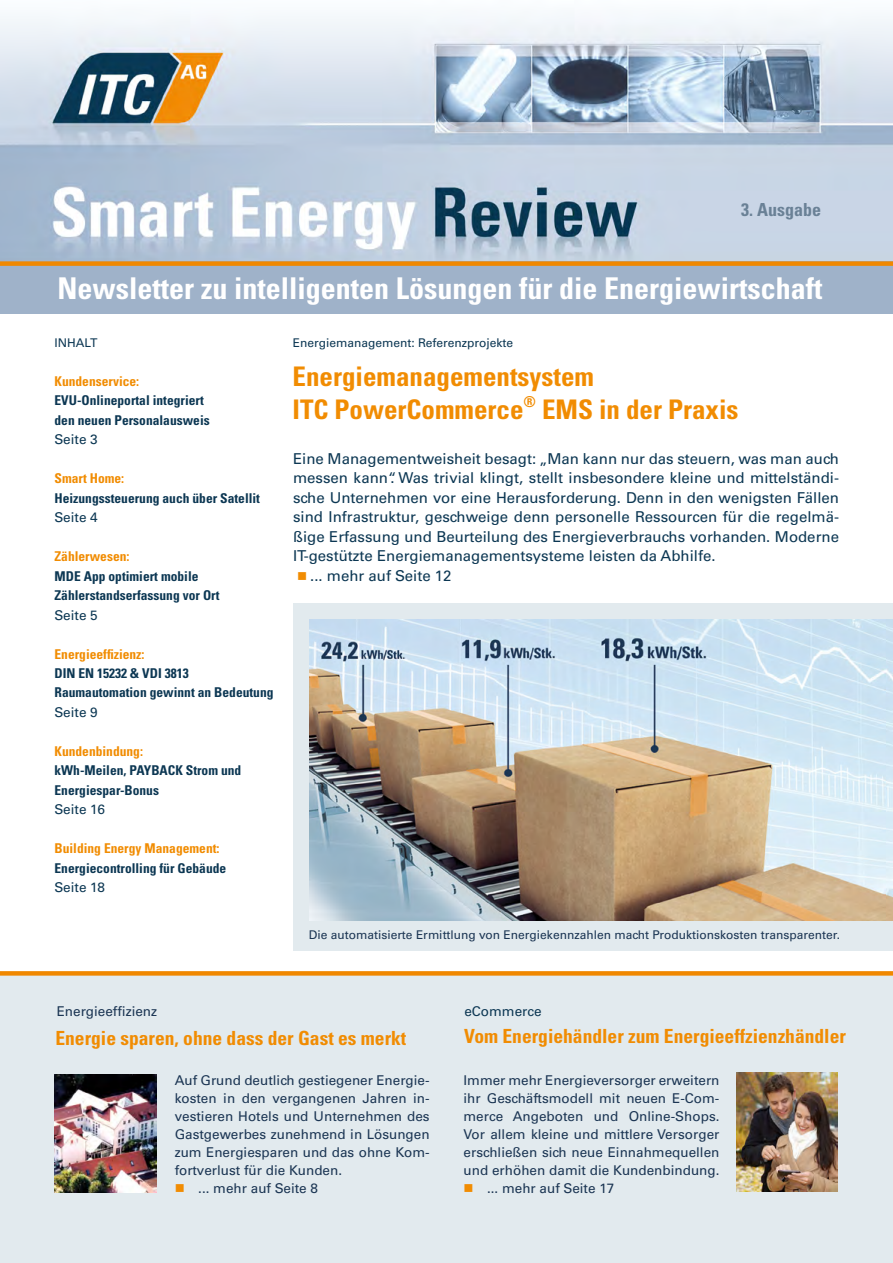
<style>
.page{position:relative;width:893px;height:1263px;background:#fff}
.page>*{position:absolute;margin:0;border:0;box-sizing:border-box;transform-origin:0 0}
.t1{font:700 condensed 30px "Univers LT";color:#fff}
.t2{font:700 condensed 27px/33px "Univers LT";color:#f18c02}
.t3{font:700 condensed 19.5px "Univers LT";color:#f18c02}
.t4{font:700 condensed 18px "Univers LT";color:#6a8196}
.t5{font:500 15px/19.5px "Univers CE";color:#0c3753;text-align:justify}
.t6{font:500 13.5px/18px "Univers CE";color:#1b3553;text-align:justify}
.t7{font:700 condensed 13.5px/19.5px "Univers LT";color:#0c3753}
.t8{font:700 condensed 13.5px "Univers LT";color:#f18c02}
.t9{font:500 13.5px "Univers CE";color:#0c3753}
.t10{font:500 12px "Univers CE";color:#1b3553}
.t11{font:500 12px "Univers CE";color:#0c3753}
.s1{color:#f18c02}
</style>
<div class="page">
<img style="left:0;top:14px;width:893px;height:247px">
<div style="left:0;top:976px;width:893px;height:287px;background:#e2eaee"></div>
<div style="left:0;top:971px;width:893px;height:5px;background:#f08800"></div>
<div style="left:0;top:261px;width:893px;height:53px;background:#9fb2c9"></div>
<div style="left:294px;top:603px;width:599px;height:347px;background:#e2eaee"></div>
<img style="left:310px;top:620px;width:583px;height:300px">
<img style="left:55px;top:1074px;width:101px;height:119px">
<div style="left:0;top:261px;width:893px;height:5px;background:#f08800"></div>
<img style="left:736px;top:1072px;width:102px;height:119px">
<h3 class="t4" style="left:741px;top:199px;width:81px">3. Ausgabe</h3>
<h1 class="t1" style="left:57px;top:270px;width:766px">Newsletter zu intelligenten Lösungen für die Energiewirtschaft</h1>
<p class="t11" style="left:55px;top:335px;width:44px">INHALT</p>
<p class="t8" style="left:55px;top:372px;width:86px">Kundenservice:</p>
<p class="t7" style="left:55px;top:390px;width:157px">EVU-Onlineportal integriert den neuen Personalausweis</p>
<p class="t9" style="left:55px;top:431px;width:45px">Seite 3</p>
<p class="t8" style="left:55px;top:470px;width:71px">Smart Home:</p>
<p class="t7" style="left:55px;top:488px;width:207px">Heizungssteuerung auch über Satellit</p>
<p class="t9" style="left:55px;top:509px;width:45px">Seite 4</p>
<p class="t8" style="left:55px;top:548px;width:76px">Zählerwesen:</p>
<p class="t7" style="left:55px;top:566px;width:166px">MDE App optimiert mobile<br>Zählerstandserfassung vor Ort</p>
<p class="t9" style="left:55px;top:607px;width:45px">Seite 5</p>
<p class="t8" style="left:55px;top:645px;width:92px">Energieeffizienz:</p>
<p class="t7" style="left:55px;top:663px;width:221px">DIN EN 15232 &amp; VDI 3813<br>Raumautomation gewinnt an Bedeutung</p>
<p class="t9" style="left:55px;top:704px;width:45px">Seite 9</p>
<p class="t8" style="left:55px;top:743px;width:90px">Kundenbindung:</p>
<p class="t7" style="left:55px;top:761px;width:188px">kWh-Meilen, PAYBACK Strom und<br>Energiespar-Bonus</p>
<p class="t9" style="left:55px;top:802px;width:52px">Seite 16</p>
<p class="t8" style="left:55px;top:840px;width:166px">Building Energy Management:</p>
<p class="t7" style="left:55px;top:858px;width:173px">Energiecontrolling für Gebäude</p>
<p class="t9" style="left:55px;top:880px;width:52px">Seite 18</p>
<p class="t11" style="left:293px;top:335px;width:222px">Energiemanagement: Referenzprojekte</p>
<h2 class="t2" style="left:293px;top:360px;width:447px">Energiemanagementsystem<br>ITC PowerCommerce<sup>®</sup> EMS in der Praxis</h2>
<p class="t5" style="left:293px;top:449px;width:547px">Eine Managementweisheit besagt: „Man kann nur das steuern, was man auch messen kann“. Was trivial klingt, stellt insbesondere kleine und mittelständi&shy;sche Unternehmen vor eine Herausforderung. Denn in den wenigsten Fällen sind Infrastruktur, geschweige denn personelle Ressourcen für die regelmä&shy;ßige Erfassung und Beurteilung des Energieverbrauchs vorhanden. Moderne IT-gestützte Energiemanagementsysteme leisten da Abhilfe.</p>
<p class="t5" style="left:297px;top:566px;width:156px"><span class="s1">■</span> ... mehr auf Seite 12</p>
<p class="t10" style="left:309px;top:928px;width:533px">Die automatisierte Ermittlung von Energiekennzahlen macht Produktionskosten transparenter.</p>
<p class="t6" style="left:57px;top:1003px;width:102px">Energieeffizienz</p>
<h3 class="t3" style="left:55px;top:1026px;width:352px">Energie sparen, ohne dass der Gast es merkt</h3>
<p class="t6" style="left:175px;top:1071px;width:256px">Auf Grund deutlich gestiegener Energie&shy;kosten in den vergangenen Jahren in&shy;vestieren Hotels und Unternehmen des Gastgewerbes zunehmend in Lösungen zum Energiesparen und das ohne Kom&shy;fortverlust für die Kunden.</p>
<p class="t6" style="left:175px;top:1179px;width:145px"><span class="s1">■</span> ... mehr auf Seite 8</p>
<p class="t9" style="left:464px;top:1004px;width:79px">eCommerce</p>
<h3 class="t3" style="left:464px;top:1024px;width:383px">Vom Energiehändler zum Energieeffzienzhändler</h3>
<p class="t6" style="left:463px;top:1071px;width:257px">Immer mehr Energieversorger erweitern ihr Geschäftsmodell mit neuen E-Com&shy;merce Angeboten und Online-Shops.<br>Vor allem kleine und mittlere Versorger erschließen sich neue Einnahmequellen und erhöhen damit die Kundenbindung.</p>
<p class="t6" style="left:463px;top:1179px;width:152px"><span class="s1">■</span> ... mehr auf Seite 17</p>
</div>
